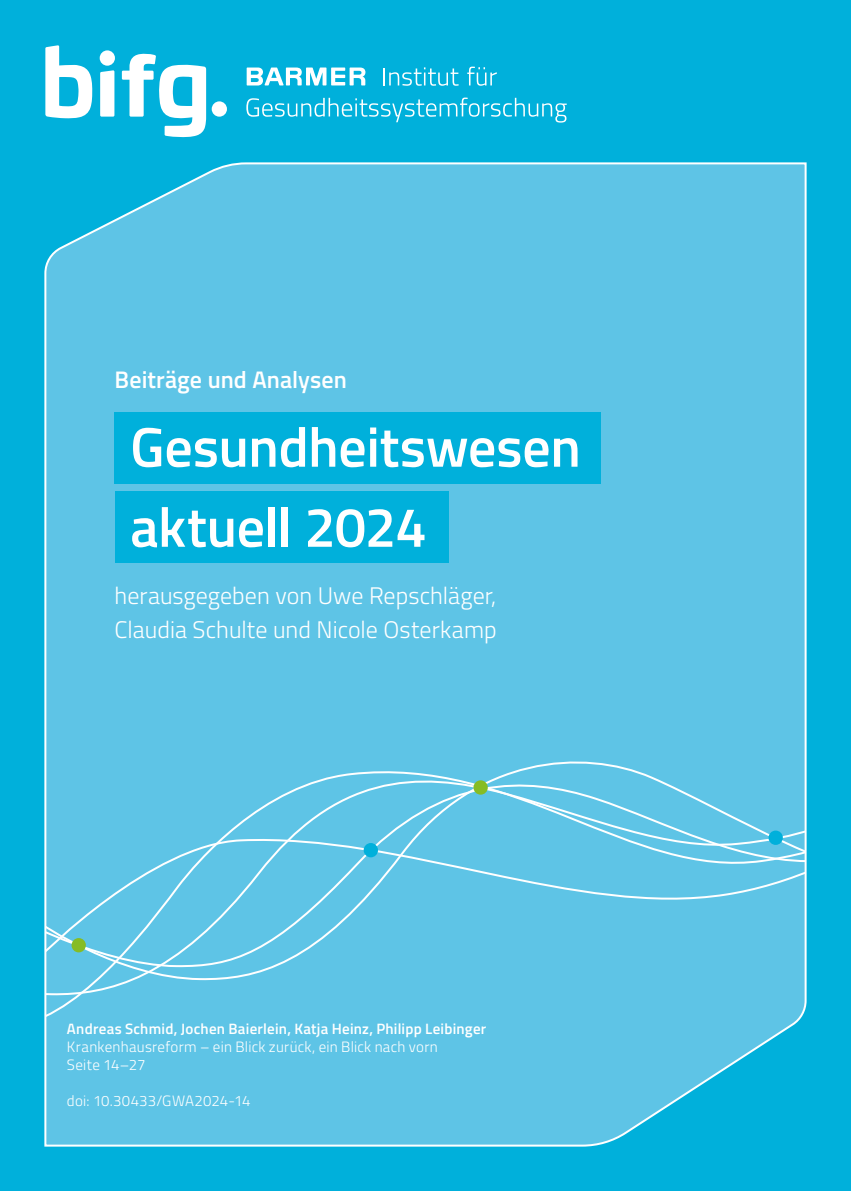
<style>
.page{position:relative;width:851px;height:1191px;background:#fff}
.page>*{position:absolute;margin:0;border:0;box-sizing:border-box;transform-origin:0 0}
.t1{font:600 56px/80px "Titillium";letter-spacing:-.01em;color:#fff}
.t2{font:300 24px/34px "Titillium";color:#fff}
.t3{font:600 24px "Titillium";letter-spacing:.005em;color:#fff}
.t4{font:300 15px/18px "Titillium";letter-spacing:.015em;color:#fff}
.t5{font:600 15px "Titillium";letter-spacing:.015em;color:#fff}
</style>
<div class="page">
<div style="left:0;top:0;width:850px;height:1191px;background:#00b0db"></div>
<div style="left:44px;top:162px;width:763px;height:985px;background:#5ec4e6"></div>
<svg style="left:383px;top:67px;width:75px;height:19px"></svg>
<svg style="left:467px;top:67px;width:29px;height:19px"></svg>
<svg style="left:246px;top:98px;width:320px;height:25px"></svg>
<svg style="left:246px;top:67px;width:119px;height:19px"></svg>
<svg style="left:100px;top:70px;width:14px;height:47px"></svg>
<svg style="left:45px;top:45px;width:47px;height:73px"></svg>
<svg style="left:122px;top:53px;width:84px;height:84px"></svg>
<div style="left:100px;top:50px;width:15px;height:16px;background:#fff;border-radius:50%"></div>
<div style="left:212px;top:101px;width:15px;height:16px;background:#fff;border-radius:50%"></div>
<div style="left:115px;top:412px;width:486px;height:71px;background:#00b0db"></div>
<div style="left:115px;top:491px;width:333px;height:71px;background:#00b0db"></div>
<div style="left:45px;top:748px;width:760px;height:7px;background:#5ec4e6"></div>
<div style="left:45px;top:755px;width:760px;height:279px;background:#5ec4e6"></div>
<div style="left:769px;top:831px;width:12px;height:13px;background:#00b0db;border-radius:50%"></div>
<div style="left:768px;top:830px;width:14px;height:15px;border:2px solid #00b0db;border-radius:50%"></div>
<div style="left:364px;top:844px;width:13px;height:12px;background:#00b0db;border-radius:50%"></div>
<div style="left:363px;top:843px;width:15px;height:14px;border:2px solid #00b0db;border-radius:50%"></div>
<div style="left:474px;top:781px;width:12px;height:12px;background:#86bc25;border-radius:50%"></div>
<div style="left:473px;top:780px;width:14px;height:14px;border:2px solid #86bc25;border-radius:50%"></div>
<div style="left:73px;top:939px;width:12px;height:12px;background:#86bc25;border-radius:50%"></div>
<div style="left:72px;top:938px;width:14px;height:14px;border:2px solid #86bc25;border-radius:50%"></div>
<h2 class="t3" style="left:115px;top:370px;width:234px">Beiträge und Analysen</h2>
<h1 class="t1" style="left:130px;top:413px;width:452px">Gesundheitswesen aktuell 2024</h1>
<h2 class="t2" style="left:115px;top:581px;width:383px">herausgegeben von Uwe Repschläger,<br>Claudia Schulte und Nicole Osterkamp</h2>
<p class="t5" style="left:67px;top:1022px;width:421px">Andreas Schmid, Jochen Baierlein, Katja Heinz, Philipp Leibinger</p>
<p class="t4" style="left:67px;top:1039px;width:372px">Krankenhausreform – ein Blick zurück, ein Blick nach vorn<br>Seite 14–27</p>
<p class="t4" style="left:67px;top:1093px;width:185px">doi: 10.30433/GWA2024-14</p>
</div>
